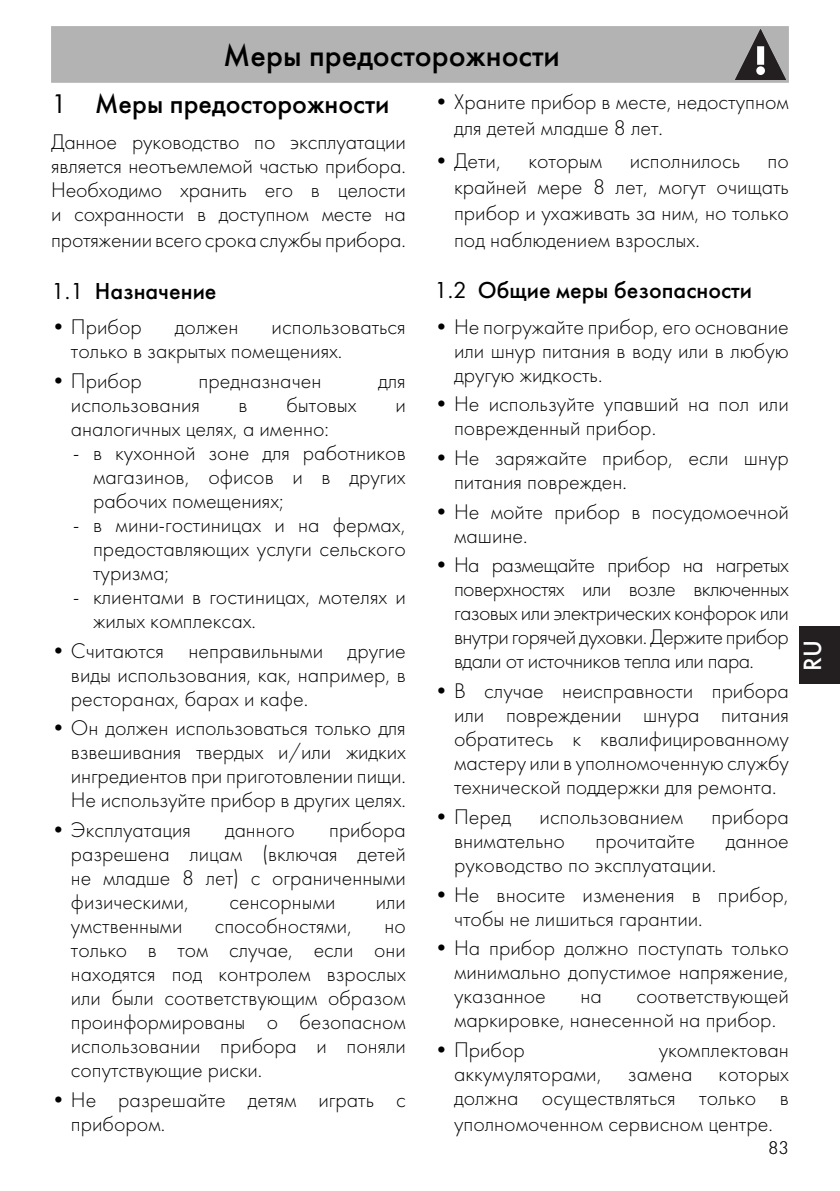
<style>
.page{position:relative;width:840px;height:1191px;background:#fff}
.page>*{position:absolute;margin:0;border:0;box-sizing:border-box;transform-origin:0 0}
.t1{font:500 32px "Futura";color:#000}
.t2{font:500 28px "Futura";color:#000}
.t3{font:500 26px "Futura";color:#fff}
.t4{font:500 24px "Futura";color:#000}
.Testo{font:300 22px/24px "Futura";color:#000;text-align:justify}
.t5{font:300 19px "Futura";color:#231f20}
.s1{font-weight:400}
</style>
<div class="page">
<div style="left:799px;top:626px;width:40px;height:58px;background:#231f20"></div>
<div style="left:51px;top:26px;width:737px;height:57px;background:#b3b3b3"></div>
<svg style="left:734px;top:29px;width:51px;height:51px;background:#797778"></svg>
<h1 class="t1" style="left:223px;top:36px;width:338px">Меры предосторожности</h1>
<p class="t2" style="left:51px;top:87px;width:339px"><span class="s1">1</span> Меры предосторожности</p>
<p class="Testo" style="left:51px;top:130px;width:356px">Данное руководство по эксплуатации является неотъемлемой частью прибора.<br>Необходимо хранить его в целости и сохранности в доступном месте на</p>
<p class="Testo" style="left:51px;top:228px;width:356px">протяжении всего срока службы прибора.</p>
<p class="t4" style="left:51px;top:276px;width:167px"><span class="s1">1.1</span> Назначение</p>
<p class="Testo" style="left:51px;top:315px;width:92px">• Прибор</p>
<p class="Testo" style="left:175px;top:315px;width:65px">должен</p>
<p class="Testo" style="left:454px;top:89px;width:336px;line-height:26.4px;text-indent:-20px">• Храните прибор в месте, недоступном для детей младше 8 лет.</p>
<p class="Testo" style="left:454px;top:147px;width:336px;line-height:26.4px;text-indent:-20px">• Дети, которым исполнилось по крайней мере 8 лет, могут очищать прибор и ухаживать за ним, но только под наблюдением взрослых.</p>
<p class="t4" style="left:434px;top:276px;width:319px"><span class="s1">1.2</span> Общие меры безопасности</p>
<p class="Testo" style="left:454px;top:314px;width:336px;text-indent:-20px">• Не погружайте прибор, его основание или шнур питания в воду или в любую другую жидкость.</p>
<p class="Testo" style="left:454px;top:392px;width:336px;text-indent:-20px">• Не используйте упавший на пол или поврежденный прибор.</p>
<p class="Testo" style="left:454px;top:446px;width:336px;text-indent:-20px">• Не заряжайте прибор, если шнур питания поврежден.</p>
<p class="Testo" style="left:454px;top:499px;width:336px;text-indent:-20px">• Не мойте прибор в посудомоечной машине.</p>
<p class="Testo" style="left:454px;top:553px;width:336px;text-indent:-20px">• На размещайте прибор на нагретых поверхностях или возле включенных газовых или электрических конфорок или внутри горячей духовки. Держите прибор вдали от источников тепла или пара.</p>
<p class="Testo" style="left:454px;top:679px;width:336px;text-indent:-20px">• В случае неисправности прибора или повреждении шнура питания обратитесь к квалифицированному мастеру или в уполномоченную службу технической поддержки для ремонта.</p>
<p class="Testo" style="left:434px;top:804px;width:78px">• Перед</p>
<p class="Testo" style="left:539px;top:804px;width:145px">использованием</p>
<p class="Testo" style="left:711px;top:804px;width:79px">прибора</p>
<p class="Testo" style="left:454px;top:828px;width:112px">внимательно</p>
<p class="Testo" style="left:595px;top:828px;width:101px">прочитайте</p>
<p class="Testo" style="left:725px;top:828px;width:65px">данное</p>
<p class="Testo" style="left:454px;top:852px;width:263px">руководство по эксплуатации.</p>
<p class="Testo" style="left:454px;top:882px;width:336px;text-indent:-20px">• Не вносите изменения в прибор, чтобы не лишиться гарантии.</p>
<p class="Testo" style="left:454px;top:936px;width:336px;text-indent:-20px">• На прибор должно поступать только минимально допустимое напряжение, указанное</p>
<p class="Testo" style="left:71px;top:315px;width:336px;text-indent:200px">использоваться только в закрытых помещениях.</p>
<p class="Testo" style="left:51px;top:368px;width:92px">• Прибор</p>
<p class="Testo" style="left:198px;top:368px;width:124px">предназначен</p>
<p class="Testo" style="left:378px;top:368px;width:29px">для</p>
<p class="Testo" style="left:71px;top:392px;width:130px">использования</p>
<p class="Testo" style="left:238px;top:392px;width:11px">в</p>
<p class="Testo" style="left:286px;top:392px;width:72px">бытовых</p>
<p class="Testo" style="left:395px;top:392px;width:12px">и</p>
<p class="Testo" style="left:71px;top:416px;width:259px">аналогичных целях, а именно:</p>
<p class="Testo" style="left:93px;top:440px;width:314px;text-indent:-20px">- в кухонной зоне для работников магазинов, офисов и в других рабочих помещениях;</p>
<p class="Testo" style="left:93px;top:512px;width:314px;text-indent:-20px">- в мини-гостиницах и на фермах, предоставляющих услуги сельского туризма;</p>
<p class="Testo" style="left:93px;top:584px;width:314px;text-indent:-20px">- клиентами в гостиницах, мотелях и жилых комплексах.</p>
<p class="Testo" style="left:71px;top:638px;width:336px;text-indent:-20px">• Считаются неправильными другие виды использования, как, например, в ресторанах, барах и кафе.</p>
<p class="Testo" style="left:71px;top:716px;width:336px;text-indent:-20px">• Он должен использоваться только для взвешивания твердых и/или жидких ингредиентов при приготовлении пищи.<br>Не используйте прибор в других целях.</p>
<p class="Testo" style="left:51px;top:817px;width:141px">• Эксплуатация</p>
<p class="Testo" style="left:225px;top:817px;width:71px">данного</p>
<p class="Testo" style="left:71px;top:817px;width:336px;text-indent:258px">прибора разрешена лицам (включая детей не младше 8 лет) с ограниченными физическими,</p>
<p class="Testo" style="left:229px;top:889px;width:107px">сенсорными</p>
<p class="Testo" style="left:375px;top:889px;width:32px">или</p>
<p class="Testo" style="left:71px;top:913px;width:113px">умственными</p>
<p class="Testo" style="left:215px;top:913px;width:139px">способностями,</p>
<p class="Testo" style="left:71px;top:913px;width:336px;text-indent:313px">но только в том случае, если они находятся под контролем взрослых или были соответствующим образом проинформированы о безопасном использовании прибора и поняли сопутствующие риски.</p>
<p class="Testo" style="left:71px;top:1087px;width:336px;text-indent:-20px">• Не разрешайте детям играть с прибором.</p>
<p class="Testo" style="left:454px;top:984px;width:336px;text-indent:182px">соответствующей маркировке, нанесенной на прибор.</p>
<p class="Testo" style="left:434px;top:1037px;width:92px">• Прибор</p>
<p class="Testo" style="left:580px;top:984px;width:23px">на</p>
<p class="Testo" style="left:454px;top:1037px;width:336px;text-indent:204px">укомплектован аккумуляторами, замена которых должна осуществляться только в</p>
<p class="Testo" style="left:454px;top:1112px;width:320px">уполномоченном сервисном центре.</p>
<p class="t5" style="left:767px;top:1136px;width:22px">83</p>
<p class="t3" style="left:796px;top:671px;width:32px;rotate:-90deg">RU</p>
</div>
